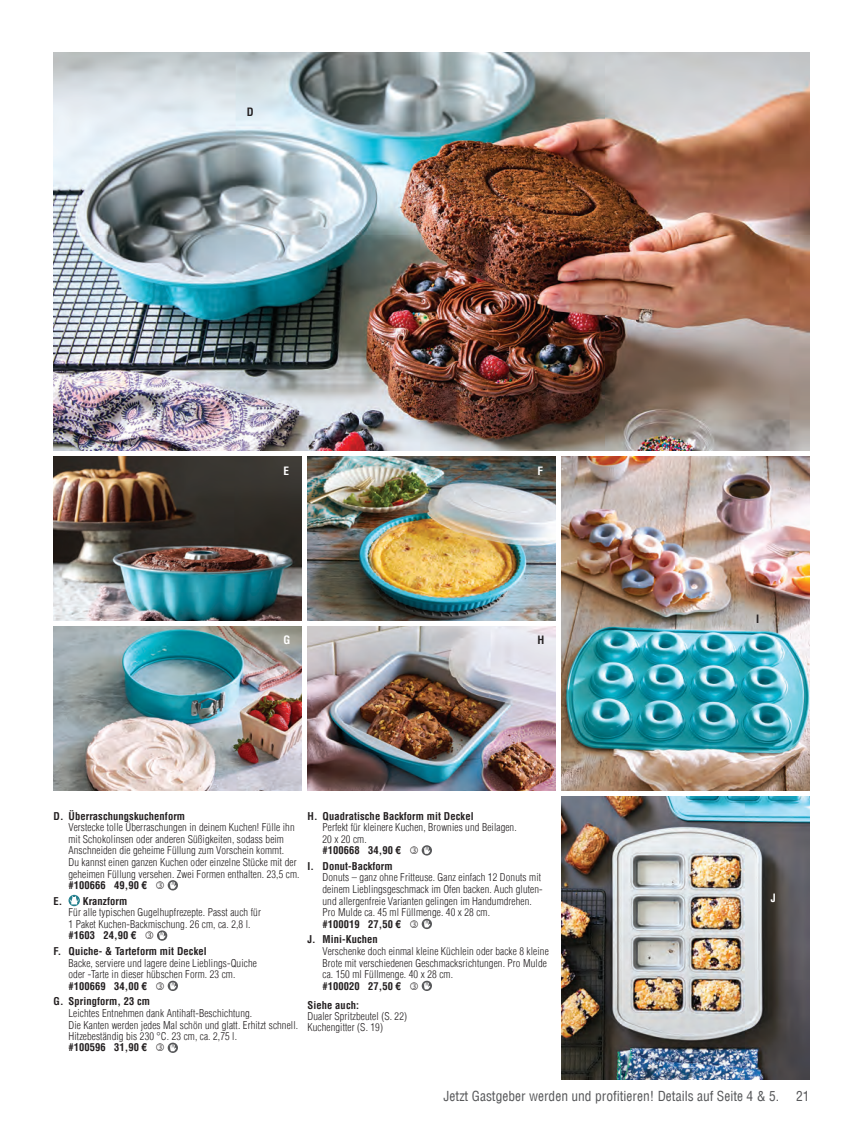
<style>
.page{position:relative;width:864px;height:1135px;background:#fff}
.page>*{position:absolute;margin:0;border:0;box-sizing:border-box;transform-origin:0 0}
.t1{font:condensed 13.5px "Helvetica Com";color:#57585a}
.t2{font:700 condensed 11.25px "Helvetica Com";color:#fff}
.t3{font:700 condensed 11.25px "Helvetica Com";color:#231f20}
.t4{font:300 condensed 10.5px/11.6px "Helvetica Com";letter-spacing:.01em;color:#231f20}
.t5{font:700 condensed 10.5px "Helvetica Com";letter-spacing:.01em;color:#231f20}
.s1{font-weight:700}
</style>
<div class="page">
<img style="left:562px;top:796px;width:248px;height:282px">
<img style="left:54px;top:456px;width:248px;height:164px">
<img style="left:54px;top:626px;width:248px;height:164px">
<img style="left:54px;top:52px;width:756px;height:398px">
<img style="left:308px;top:626px;width:248px;height:164px">
<img style="left:308px;top:456px;width:248px;height:164px">
<img style="left:562px;top:456px;width:248px;height:334px">
<svg style="left:168px;top:880px;width:10px;height:10px"></svg>
<svg style="left:69px;top:894px;width:11px;height:12px"></svg>
<svg style="left:157px;top:930px;width:10px;height:10px"></svg>
<svg style="left:168px;top:980px;width:10px;height:10px"></svg>
<svg style="left:168px;top:1042px;width:10px;height:10px"></svg>
<svg style="left:422px;top:845px;width:10px;height:10px"></svg>
<svg style="left:422px;top:918px;width:10px;height:10px"></svg>
<svg style="left:422px;top:980px;width:10px;height:10px"></svg>
<p class="t3" style="left:247px;top:104px;width:8px">D</p>
<p class="t2" style="left:284px;top:463px;width:7px">E</p>
<p class="t2" style="left:538px;top:463px;width:7px">F</p>
<p class="t2" style="left:284px;top:632px;width:8px">G</p>
<p class="t3" style="left:538px;top:632px;width:8px">H</p>
<p class="t5" style="left:54px;top:808px;width:133px">D. Überraschungskuchenform</p>
<p class="t4" style="left:69px;top:821px;width:233px">Verstecke tolle Überraschungen in deinem Kuchen! Fülle ihn mit Schokolinsen oder anderen Süßigkeiten, sodass beim Anschneiden die geheime Füllung zum Vorschein kommt.<br>Du kannst einen ganzen Kuchen oder einzelne Stücke mit der geheimen Füllung versehen. Zwei Formen enthalten. 23,5 cm. <span class="s1">#100666 49,90 €</span> ●</p>
<p class="t5" style="left:54px;top:893px;width:75px">E. Kranzform</p>
<p class="t4" style="left:69px;top:906px;width:194px">Für alle typischen Gugelhupfrezepte. Passt auch für<br>1 Paket Kuchen‑Backmischung. 26 cm, ca. 2,8 l. <span class="s1">#1603 24,90 €</span> ●</p>
<p class="t5" style="left:54px;top:943px;width:155px">F. Quiche- &amp; Tarteform mit Deckel</p>
<p class="t4" style="left:69px;top:956px;width:190px">Backe, serviere und lagere deine Lieblings-Quiche oder -Tarte in dieser hübschen Form. 23 cm. <span class="s1">#100669 34,00 €</span> ●</p>
<p class="t5" style="left:54px;top:994px;width:98px">G. Springform, 23 cm</p>
<p class="t4" style="left:69px;top:1006px;width:231px">Leichtes Entnehmen dank Antihaft-Beschichtung.<br>Die Kanten werden jedes Mal schön und glatt. Erhitzt schnell.<br>Hitzebeständig bis 230 °C. 23 cm, ca. 2,75 l.<br><span class="s1">#100596 31,90 €</span> ●</p>
<p class="t5" style="left:308px;top:808px;width:168px">H. Quadratische Backform mit Deckel</p>
<p class="t4" style="left:323px;top:821px;width:196px">Perfekt für kleinere Kuchen, Brownies und Beilagen.<br>20 x 20 cm.<br><span class="s1">#100668 34,90 €</span> ●</p>
<p class="t5" style="left:308px;top:858px;width:87px">I. Donut-Backform</p>
<p class="t4" style="left:323px;top:871px;width:222px">Donuts – ganz ohne Fritteuse. Ganz einfach 12 Donuts mit deinem Lieblingsgeschmack im Ofen backen. Auch gluten&shy;und allergenfreie Varianten gelingen im Handumdrehen.<br>Pro Mulde ca. 45 ml Füllmenge. 40 x 28 cm.<br><span class="s1">#100019 27,50 €</span> ●</p>
<p class="t5" style="left:308px;top:932px;width:72px">J. Mini-Kuchen</p>
<p class="t4" style="left:323px;top:945px;width:228px">Verschenke doch einmal kleine Küchlein oder backe 8 kleine Brote mit verschiedenen Geschmacksrichtungen. Pro Mulde ca. 150 ml Füllmenge. 40 x 28 cm.<br><span class="s1">#100020 27,50 €</span> ●</p>
<p class="t5" style="left:308px;top:997px;width:53px">Siehe auch:</p>
<p class="t4" style="left:308px;top:1010px;width:101px;line-height:10.5px">Dualer Spritzbeutel (S. 22)<br>Kuchengitter (S. 19)</p>
<p class="t3" style="left:756px;top:611px;width:5px">I</p>
<p class="t2" style="left:771px;top:889px;width:6px">J</p>
<p class="t1" style="left:444px;top:1087px;width:337px">Jetzt Gastgeber werden und profitieren! Details auf Seite 4 &amp; 5.</p>
<p class="t1" style="left:796px;top:1087px;width:15px">21</p>
</div>
